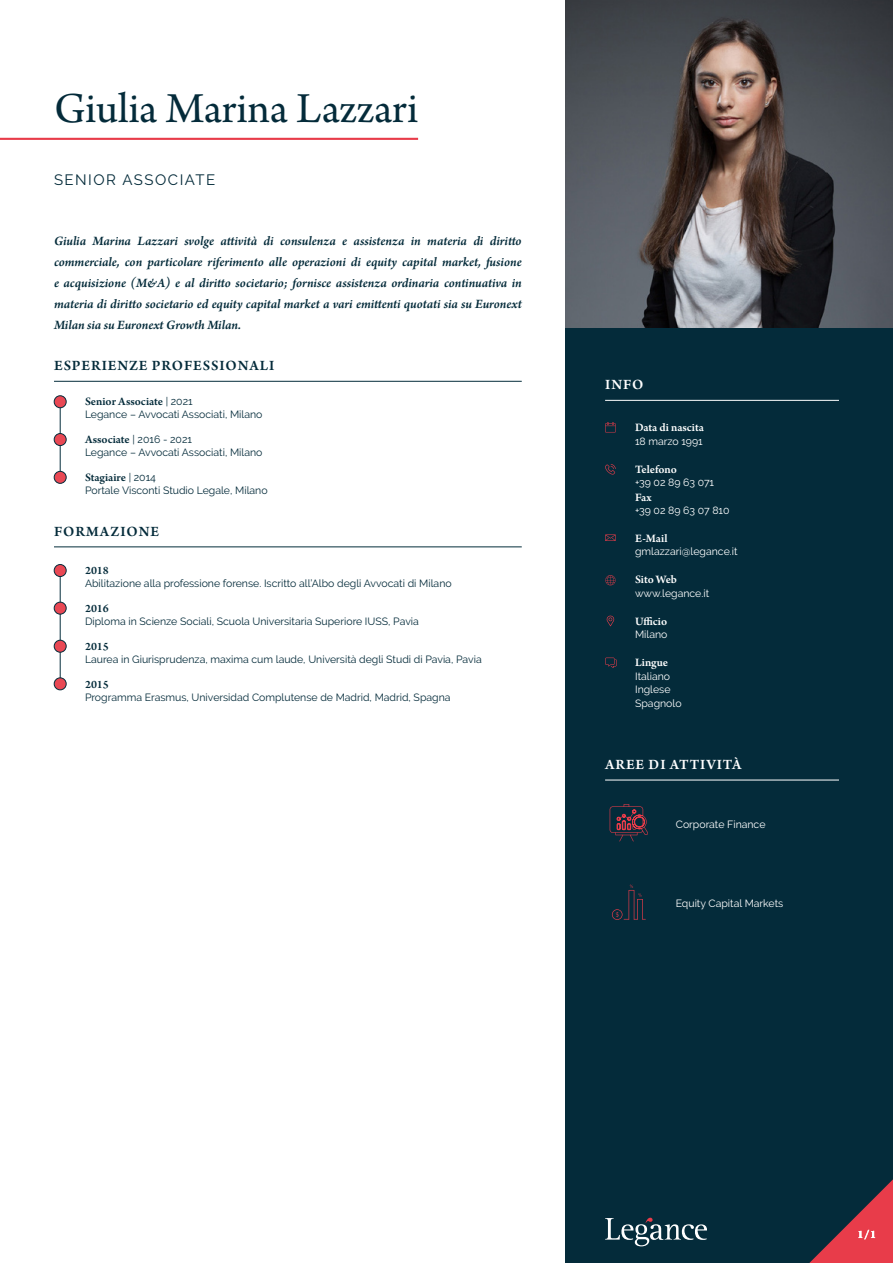
<style>
.page{position:relative;width:893px;height:1263px;background:#fff}
.page>*{position:absolute;margin:0;border:0;box-sizing:border-box;transform-origin:0 0}
.t1{font:45px "Arno Pro";color:#042b3a}
.t2{font:600 15px "Arno Pro";letter-spacing:.06em;color:#042b3a}
.t3{font:600 15px "Arno Pro";letter-spacing:.06em;color:#fff}
.t4{font:15px "Raleway";letter-spacing:.1em;color:#042b3a}
.t5{font:italic 600 13.5px/21px "Arno Pro";letter-spacing:-.005em;color:#042b3a;text-align:justify}
.t6{font:600 12px "Arno Pro";color:#fff}
.t7{font:600 12px "Arno Pro";color:#042b3a}
.t8{font:10.5px/12.6px "Raleway";color:#042b3a}
.t9{font:10.5px/13.5px "Raleway";color:#fff}
.s1{font-family:"Raleway";font-weight:400;font-size:10.5px}
.s2{font-family:"Arno Pro";font-weight:600;font-size:12px}
</style>
<div class="page">
<div style="left:566px;top:306px;width:327px;height:957px;background:#042b3a"></div>
<svg style="left:605px;top:1218px;width:102px;height:28px"></svg>
<svg style="left:809px;top:1179px;width:84px;height:84px"></svg>
<svg style="left:607px;top:616px;width:7px;height:10px"></svg>
<svg style="left:605px;top:534px;width:11px;height:7px"></svg>
<svg style="left:605px;top:464px;width:11px;height:11px"></svg>
<svg style="left:605px;top:575px;width:11px;height:10px"></svg>
<svg style="left:605px;top:422px;width:11px;height:10px"></svg>
<svg style="left:605px;top:658px;width:12px;height:10px"></svg>
<hr style="left:60px;top:572px;width:1px;height:113px;background:#042d3b">
<div style="left:54px;top:602px;width:12px;height:12px;background:#e94854;border-radius:50%"></div>
<div style="left:54px;top:602px;width:12px;height:12px;border:1px solid #042b3a;border-radius:50%"></div>
<div style="left:54px;top:640px;width:12px;height:12px;background:#e94854;border-radius:50%"></div>
<div style="left:54px;top:640px;width:12px;height:12px;border:1px solid #042b3a;border-radius:50%"></div>
<div style="left:54px;top:678px;width:12px;height:12px;background:#e94854;border-radius:50%"></div>
<div style="left:54px;top:678px;width:12px;height:12px;border:1px solid #042b3a;border-radius:50%"></div>
<hr style="left:60px;top:403px;width:1px;height:74px;background:#042d3b">
<hr style="left:54px;top:381px;width:468px;height:1px;background:#042d3b">
<img style="left:566px;top:0;width:327px;height:327px">
<hr style="left:605px;top:400px;width:234px;height:1px;background:#fff">
<hr style="left:605px;top:780px;width:234px;height:1px;background:#fff">
<hr style="left:0;top:138px;width:418px;height:2px;background:#e83c4a">
<hr style="left:54px;top:547px;width:468px;height:1px;background:#042d3b">
<div style="left:54px;top:564px;width:12px;height:12px;background:#e94854;border-radius:50%"></div>
<div style="left:54px;top:564px;width:12px;height:13px;border:1px solid #042b3a;border-radius:50%"></div>
<div style="left:54px;top:396px;width:12px;height:12px;background:#e94854;border-radius:50%"></div>
<div style="left:54px;top:396px;width:12px;height:12px;border:1px solid #042b3a;border-radius:50%"></div>
<div style="left:54px;top:433px;width:12px;height:13px;background:#e94854;border-radius:50%"></div>
<div style="left:54px;top:433px;width:12px;height:13px;border:1px solid #042b3a;border-radius:50%"></div>
<div style="left:54px;top:471px;width:12px;height:12px;background:#e94854;border-radius:50%"></div>
<div style="left:54px;top:471px;width:12px;height:12px;border:1px solid #042b3a;border-radius:50%"></div>
<svg style="left:610px;top:804px;width:38px;height:37px"></svg>
<svg style="left:612px;top:885px;width:34px;height:35px"></svg>
<h1 class="t1" style="left:54px;top:83px;width:366px">Giulia Marina Lazzari</h1>
<h2 class="t4" style="left:54px;top:171px;width:163px">SENIOR ASSOCIATE</h2>
<p class="t5" style="left:54px;top:231px;width:469px">Giulia Marina Lazzari svolge attività di consulenza e assistenza in materia di diritto commerciale, con particolare riferimento alle operazioni di equity capital market, fusione e acquisizione (M&amp;A) e al diritto societario; fornisce assistenza ordinaria continuativa in materia di diritto societario ed equity capital market a vari emittenti quotati sia su Euronext Milan sia su Euronext Growth Milan.</p>
<h2 class="t2" style="left:54px;top:357px;width:222px">ESPERIENZE PROFESSIONALI</h2>
<p class="t7" style="left:85px;top:395px;width:109px">Senior Associate <span class="s1">| 2021</span></p>
<p class="t8" style="left:85px;top:408px;width:179px">Legance – Avvocati Associati, Milano</p>
<p class="t8" style="left:85px;top:433px;width:179px"><span class="s2">Associate</span> | 2016 - 2021<br>Legance – Avvocati Associati, Milano</p>
<p class="t7" style="left:85px;top:471px;width:72px">Stagiaire <span class="s1">| 2014</span></p>
<p class="t8" style="left:85px;top:484px;width:184px">Portale Visconti Studio Legale, Milano</p>
<h2 class="t2" style="left:54px;top:523px;width:107px">FORMAZIONE</h2>
<p class="t7" style="left:85px;top:564px;width:25px">2018</p>
<p class="t8" style="left:85px;top:577px;width:368px">Abilitazione alla professione forense. Iscritto all’Albo degli Avvocati di Milano</p>
<p class="t7" style="left:85px;top:602px;width:25px">2016</p>
<p class="t8" style="left:85px;top:615px;width:335px">Diploma in Scienze Sociali, Scuola Universitaria Superiore IUSS, Pavia</p>
<p class="t7" style="left:85px;top:640px;width:25px">2015</p>
<p class="t8" style="left:85px;top:653px;width:398px">Laurea in Giurisprudenza, maxima cum laude, Università degli Studi di Pavia, Pavia</p>
<p class="t7" style="left:85px;top:677px;width:25px">2015</p>
<p class="t8" style="left:85px;top:691px;width:367px">Programma Erasmus, Universidad Complutense de Madrid, Madrid, Spagna</p>
<h2 class="t3" style="left:605px;top:376px;width:40px">INFO</h2>
<p class="t6" style="left:635px;top:421px;width:70px">Data di nascita</p>
<p class="t9" style="left:635px;top:434px;width:69px">18 marzo 1991</p>
<p class="t6" style="left:635px;top:462px;width:43px">Telefono</p>
<p class="t9" style="left:635px;top:476px;width:81px">+39 02 89 63 071</p>
<p class="t6" style="left:635px;top:490px;width:18px">Fax</p>
<p class="t9" style="left:635px;top:504px;width:96px">+39 02 89 63 07 810</p>
<p class="t6" style="left:635px;top:531px;width:34px">E-Mail</p>
<p class="t9" style="left:635px;top:545px;width:104px">gmlazzari@legance.it</p>
<p class="t6" style="left:635px;top:573px;width:43px">Sito Web</p>
<p class="t9" style="left:635px;top:586px;width:76px">www.legance.it</p>
<p class="t6" style="left:635px;top:614px;width:34px">Ufficio</p>
<p class="t9" style="left:635px;top:628px;width:34px">Milano</p>
<p class="t6" style="left:635px;top:656px;width:35px">Lingue</p>
<p class="t9" style="left:635px;top:669px;width:48px">Italiano<br>Inglese<br>Spagnolo</p>
<h2 class="t3" style="left:605px;top:756px;width:138px">AREE DI ATTIVITÀ</h2>
<p class="t9" style="left:676px;top:817px;width:91px">Corporate Finance</p>
<p class="t9" style="left:676px;top:897px;width:109px">Equity Capital Markets</p>
<p class="t6" style="left:857px;top:1228px;width:20px">1/1</p>
</div>
